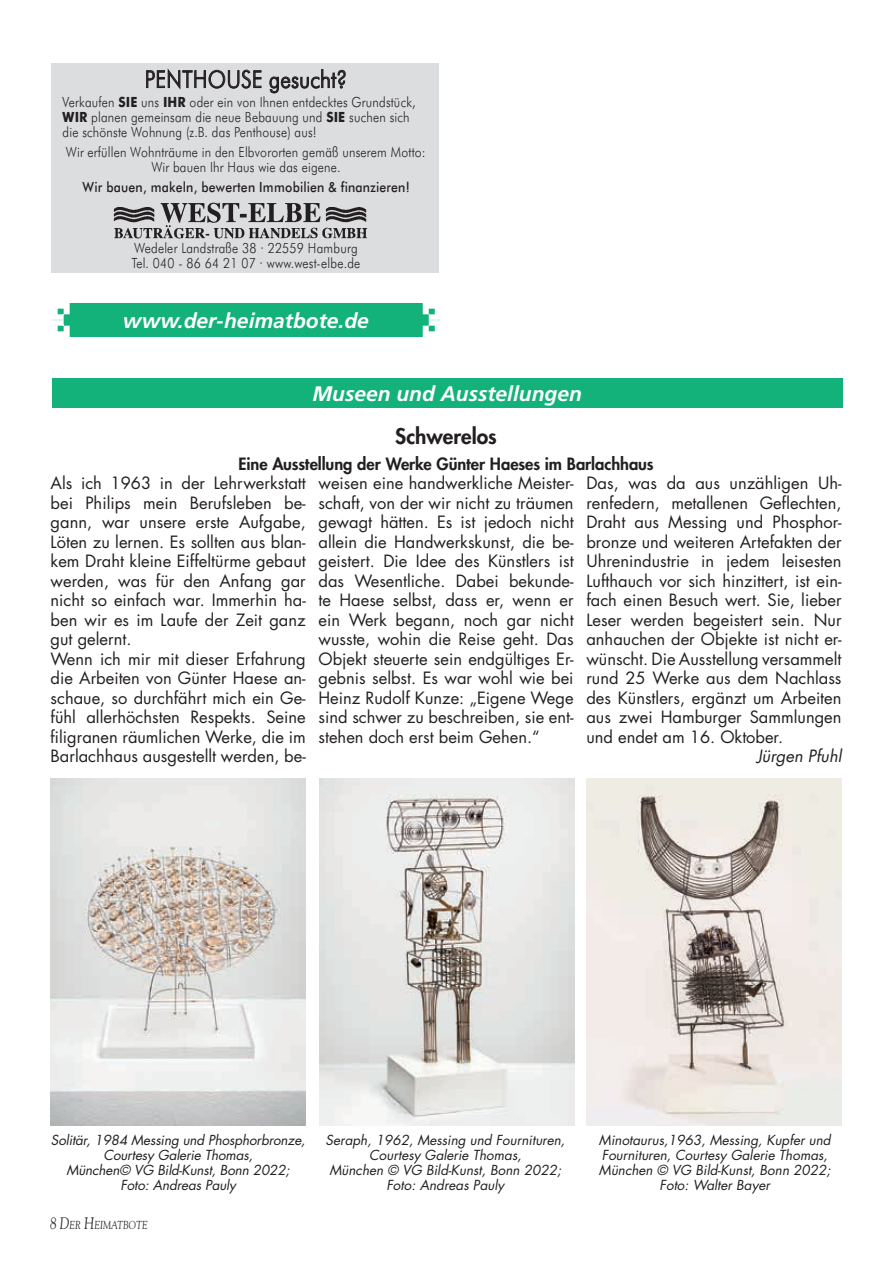
<style>
.page{position:relative;width:893px;height:1263px;background:#fff}
.page>*{position:absolute;margin:0;border:0;box-sizing:border-box;transform-origin:0 0}
.t1{font:23.7px "TT14907 O00";color:#231f20;scale:.9 1}
.t2{font:italic 700 21px "Frutiger LT Std";color:#fff}
.t3{font:800 21px "Futura Std";color:#231f20}
.t4{font:16.5px/19.5px "Futura Std";color:#231f20;text-align:justify}
.t5{font:800 16.5px "Futura Std";letter-spacing:-.005em;color:#231f20}
.t6{font:italic 16.5px "Futura Std";color:#231f20}
.t7{font:14.1px/14.9px "TT14907 O00";color:#231f20;scale:.9 1}
.t8{font:14.1px "TT14909 O00";color:#231f20;scale:.9 1}
.t9{font:italic 13.5px/15px "Futura Std";color:#231f20;text-align:center}
.t10{font:italic 11.55px "Goudy Std";color:#231f20;scale:.8 1}
.s1{font-family:"TT14908 O00"}
.s2{font-size:16.5px}
</style>
<div class="page">
<div style="left:51px;top:63px;width:388px;height:209px;background:#dcdddf"></div>
<img style="left:113px;top:202px;width:255px;height:37px">
<svg style="left:52px;top:303px;width:389px;height:34px;background:#23b784"></svg>
<div style="left:52px;top:378px;width:791px;height:30px;background:#13b27b"></div>
<img style="left:51px;top:779px;width:255px;height:346px">
<img style="left:319px;top:779px;width:255px;height:346px">
<img style="left:587px;top:779px;width:255px;height:346px">
<h1 class="t1" style="left:145px;top:66px;width:227px">PENTHOUSE gesucht?</h1>
<p class="t7" style="left:63px;top:95px;width:394px">Verkaufen <span class="s1">SIE</span> uns <span class="s1">IHR</span> oder ein von Ihnen entdecktes Grundstück,<br><span class="s1">WIR</span> planen gemeinsam die neue Bebauung und <span class="s1">SIE</span> suchen sich die schönste Wohnung (z.B. das Penthouse) aus!</p>
<p class="t7" style="left:66px;top:144px;width:401px;line-height:15.6px;text-align:center">Wir erfüllen Wohnträume in den Elbvororten gemäß unserem Motto:<br>Wir bauen Ihr Haus wie das eigene.</p>
<p class="t8" style="left:83px;top:179px;width:365px">Wir bauen, makeln, bewerten Immobilien &amp; finanzieren!</p>
<p class="t7" style="left:132px;top:240px;width:256px;line-height:15.6px">Wedeler Landstraße 38 · 22559 Hamburg<br>Tel. 040 - 86 64 21 07 · www.west-elbe.de</p>
<p class="t2" style="left:123px;top:308px;width:247px">www.der-heimatbote.de</p>
<p class="t2" style="left:312px;top:382px;width:271px">Museen und Ausstellungen</p>
<p class="t3" style="left:395px;top:423px;width:103px">Schwerelos</p>
<p class="t5" style="left:239px;top:453px;width:416px">Eine Ausstellung der Werke Günter Haeses im Barlachhaus</p>
<p class="t4" style="left:51px;top:473px;width:257px;text-align:left">Als ich 1963 in der Lehrwerkstatt bei Philips mein Berufsleben be&shy;gann, war unsere erste Aufgabe,<br>Löten zu lernen. Es sollten aus blan&shy;kem Draht kleine Eiffeltürme gebaut werden, was für den Anfang gar nicht so einfach war. Immerhin ha&shy;ben wir es im Laufe der Zeit ganz gut gelernt.<br>Wenn ich mir mit dieser Erfahrung die Arbeiten von Günter Haese an&shy;schaue, so durchfährt mich ein Ge&shy;fühl allerhöchsten Respekts. Seine filigranen räumlichen Werke, die im<br>Barlachhaus ausgestellt werden, be-</p>
<p class="t4" style="left:318px;top:473px;width:257px">weisen eine handwerkliche Meister&shy;schaft, von der wir nicht zu träumen gewagt hätten. Es ist jedoch nicht allein die Handwerkskunst, die be&shy;geistert. Die Idee des Künstlers ist das Wesentliche. Dabei bekunde&shy;te Haese selbst, dass er, wenn er ein Werk begann, noch gar nicht wusste, wohin die Reise geht. Das Objekt steuerte sein endgültiges Er&shy;gebnis selbst. Es war wohl wie bei Heinz Rudolf Kunze: „Eigene Wege sind schwer zu beschreiben, sie ent&shy;stehen doch erst beim Gehen.“</p>
<p class="t4" style="left:586px;top:473px;width:257px">Das, was da aus unzähligen Uh&shy;renfedern, metallenen Geflechten, Draht aus Messing und Phosphor&shy;bronze und weiteren Artefakten der Uhrenindustrie in jedem leisesten Lufthauch vor sich hinzittert, ist ein&shy;fach einen Besuch wert. Sie, lieber Leser werden begeistert sein. Nur anhauchen der Objekte ist nicht er&shy;wünscht. Die Ausstellung versammelt rund 25 Werke aus dem Nachlass des Künstlers, ergänzt um Arbeiten aus zwei Hamburger Sammlungen und endet am 16. Oktober.</p>
<p class="t6" style="left:757px;top:745px;width:86px">Jürgen Pfuhl</p>
<p class="t9" style="left:51px;top:1133px;width:256px">Solitär, 1984 Messing und Phosphorbronze,<br>Courtesy Galerie Thomas,<br>München© VG Bild-Kunst, Bonn 2022;<br>Foto: Andreas Pauly</p>
<p class="t9" style="left:326px;top:1133px;width:241px">Seraph, 1962, Messing und Fournituren,<br>Courtesy Galerie Thomas,<br>München © VG Bild-Kunst, Bonn 2022;<br>Foto: Andreas Pauly</p>
<p class="t9" style="left:599px;top:1133px;width:233px">Minotaurus,1963, Messing, Kupfer und Fournituren, Courtesy Galerie Thomas, München © VG Bild-Kunst, Bonn 2022; Foto: Walter Bayer</p>
<p class="t10" style="left:50px;top:1217px;width:124px"><span class="s2">8</span> <span class="s2">D</span>ER <span class="s2">H</span>EIMATBOTE</p>
</div>
